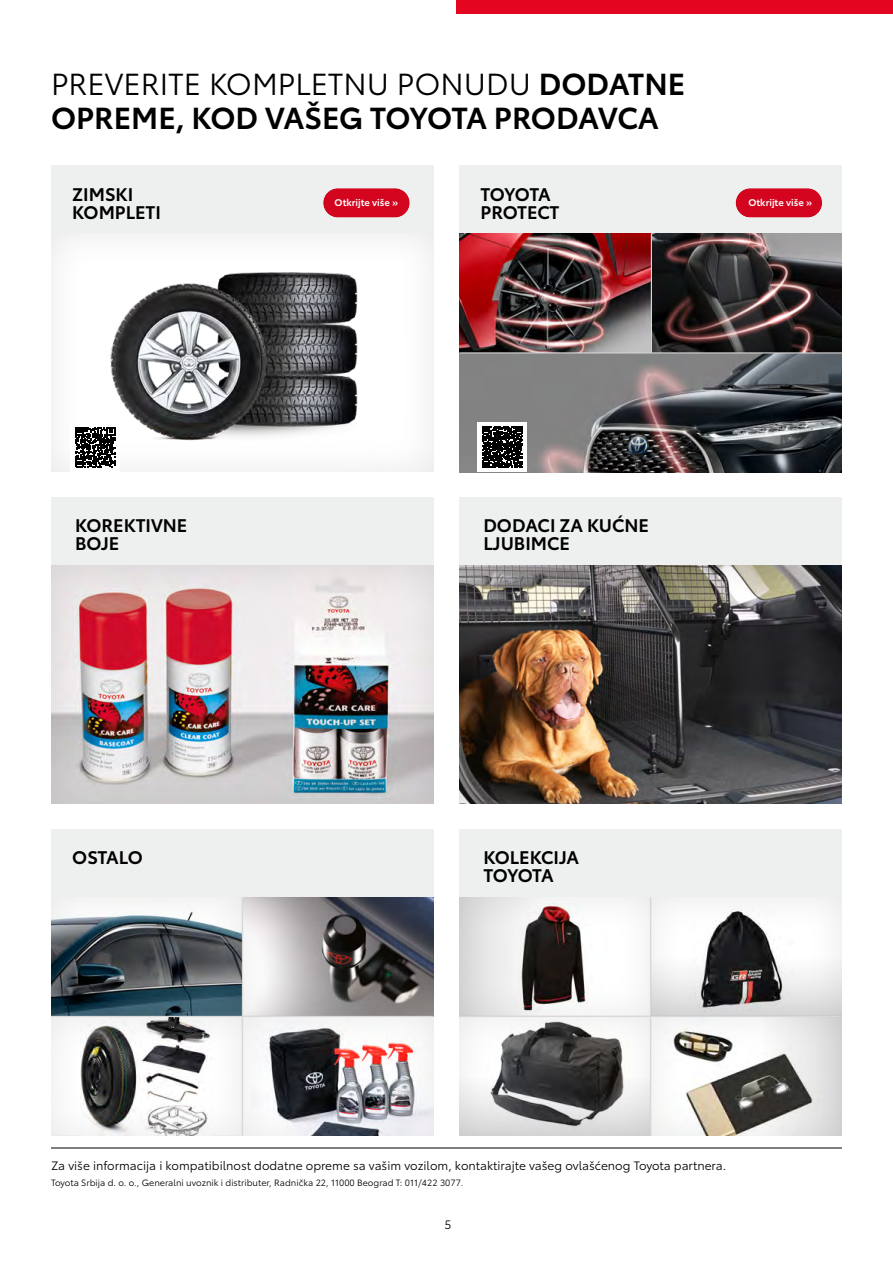
<style>
.page{position:relative;width:893px;height:1263px;background:#fff}
.page>*{position:absolute;margin:0;border:0;box-sizing:border-box;transform-origin:0 0}
.t1{font:600 30px/34.5px "Toyota Type";letter-spacing:-.015em;color:#000}
.t2{font:600 18px/18px "Toyota Type";color:#000}
.t3{font:600 18px/18px "Toyota Type";letter-spacing:-.025em;color:#000}
.t4{font:12px "Toyota Type";color:#000}
.t5{font:600 9.6px "Toyota Type";color:#fff}
.t6{font:9px "Toyota Type";color:#000}
.s1{font-weight:400}
</style>
<div class="page">
<div style="left:51px;top:166px;width:383px;height:306px;background:#eeefef"></div>
<div style="left:51px;top:497px;width:383px;height:307px;background:#eeefef"></div>
<div style="left:459px;top:166px;width:383px;height:306px;background:#eeefef"></div>
<div style="left:459px;top:497px;width:383px;height:307px;background:#eeefef"></div>
<div style="left:51px;top:829px;width:383px;height:306px;background:#eeefef"></div>
<div style="left:459px;top:829px;width:383px;height:306px;background:#eeefef"></div>
<div style="left:456px;top:0;width:437px;height:13px;background:#e40521"></div>
<div style="left:39px;top:221px;width:409px;height:252px;background:#000;opacity:.1"></div>
<div style="left:39px;top:552px;width:409px;height:252px;background:#000;opacity:.1"></div>
<div style="left:447px;top:221px;width:409px;height:252px;background:#000;opacity:.1"></div>
<div style="left:447px;top:552px;width:409px;height:252px;background:#000;opacity:.1"></div>
<img style="left:99px;top:231px;width:277px;height:228px">
<img style="left:459px;top:234px;width:383px;height:238px">
<div style="left:637px;top:222px;width:28px;height:132px;background:#000;opacity:.1"></div>
<div style="left:458px;top:338px;width:396px;height:28px;background:#000;opacity:.1"></div>
<div style="left:722px;top:176px;width:112px;height:42px;background:#000;opacity:.1"></div>
<div style="left:309px;top:176px;width:113px;height:49px;background:#000;opacity:.1"></div>
<div style="left:70px;top:422px;width:50px;height:50px;background:#fff"></div>
<svg style="left:75px;top:427px;width:40px;height:40px"></svg>
<div style="left:477px;top:422px;width:50px;height:50px;background:#fff"></div>
<svg style="left:482px;top:427px;width:41px;height:41px"></svg>
<div style="left:229px;top:1004px;width:219px;height:132px;background:#000;opacity:.1"></div>
<div style="left:638px;top:1004px;width:218px;height:132px;background:#000;opacity:.1"></div>
<div style="left:229px;top:885px;width:219px;height:132px;background:#000;opacity:.1"></div>
<div style="left:638px;top:885px;width:218px;height:132px;background:#000;opacity:.1"></div>
<div style="left:38px;top:1004px;width:219px;height:132px;background:#000;opacity:.1"></div>
<div style="left:446px;top:1004px;width:219px;height:132px;background:#000;opacity:.1"></div>
<div style="left:38px;top:885px;width:219px;height:132px;background:#000;opacity:.1"></div>
<div style="left:446px;top:885px;width:219px;height:132px;background:#000;opacity:.1"></div>
<div style="left:228px;top:885px;width:28px;height:251px;background:#000;opacity:.1"></div>
<div style="left:39px;top:1003px;width:396px;height:28px;background:#000;opacity:.1"></div>
<div style="left:458px;top:884px;width:109px;height:145px;background:#000;opacity:.1"></div>
<div style="left:734px;top:1002px;width:109px;height:147px;background:#000;opacity:.1"></div>
<div style="left:446px;top:1053px;width:218px;height:83px;background:#000;opacity:.1"></div>
<div style="left:637px;top:934px;width:217px;height:83px;background:#000;opacity:.1"></div>
<div style="left:636px;top:885px;width:28px;height:251px;background:#000;opacity:.1"></div>
<div style="left:447px;top:1003px;width:396px;height:28px;background:#000;opacity:.1"></div>
<hr style="left:51px;top:1148px;width:791px;height:1px;background:#000">
<h1 class="t1" style="left:51px;top:64px;width:636px"><span class="s1">PREVERITE KOMPLETNU PONUDU</span> DODATNE<br>OPREME, KOD VAŠEG TOYOTA PRODAVCA</h1>
<h2 class="t2" style="left:72px;top:184px;width:90px">ZIMSKI<br>KOMPLETI</h2>
<h2 class="t3" style="left:480px;top:184px;width:80px">TOYOTA<br>PROTECT</h2>
<p class="t5" style="left:335px;top:196px;width:65px">Otkrijte više »</p>
<p class="t5" style="left:748px;top:196px;width:65px">Otkrijte više »</p>
<h2 class="t2" style="left:75px;top:515px;width:114px">KOREKTIVNE<br>BOJE</h2>
<h2 class="t2" style="left:483px;top:515px;width:167px">DODACI ZA KUĆNE<br>LJUBIMCE</h2>
<h2 class="t2" style="left:72px;top:847px;width:72px">OSTALO</h2>
<h2 class="t3" style="left:483px;top:847px;width:97px">KOLEKCIJA<br>TOYOTA</h2>
<p class="t4" style="left:51px;top:1157px;width:677px">Za više informacija i kompatibilnost dodatne opreme sa vašim vozilom, kontaktirajte vašeg ovlašćenog Toyota partnera.</p>
<p class="t6" style="left:51px;top:1176px;width:414px">Toyota Srbija d. o. o., Generalni uvoznik i distributer, Radnička 22, 11000 Beograd T: 011/422 3077.</p>
<p class="t4" style="left:445px;top:1216px;width:8px">5</p>
</div>
